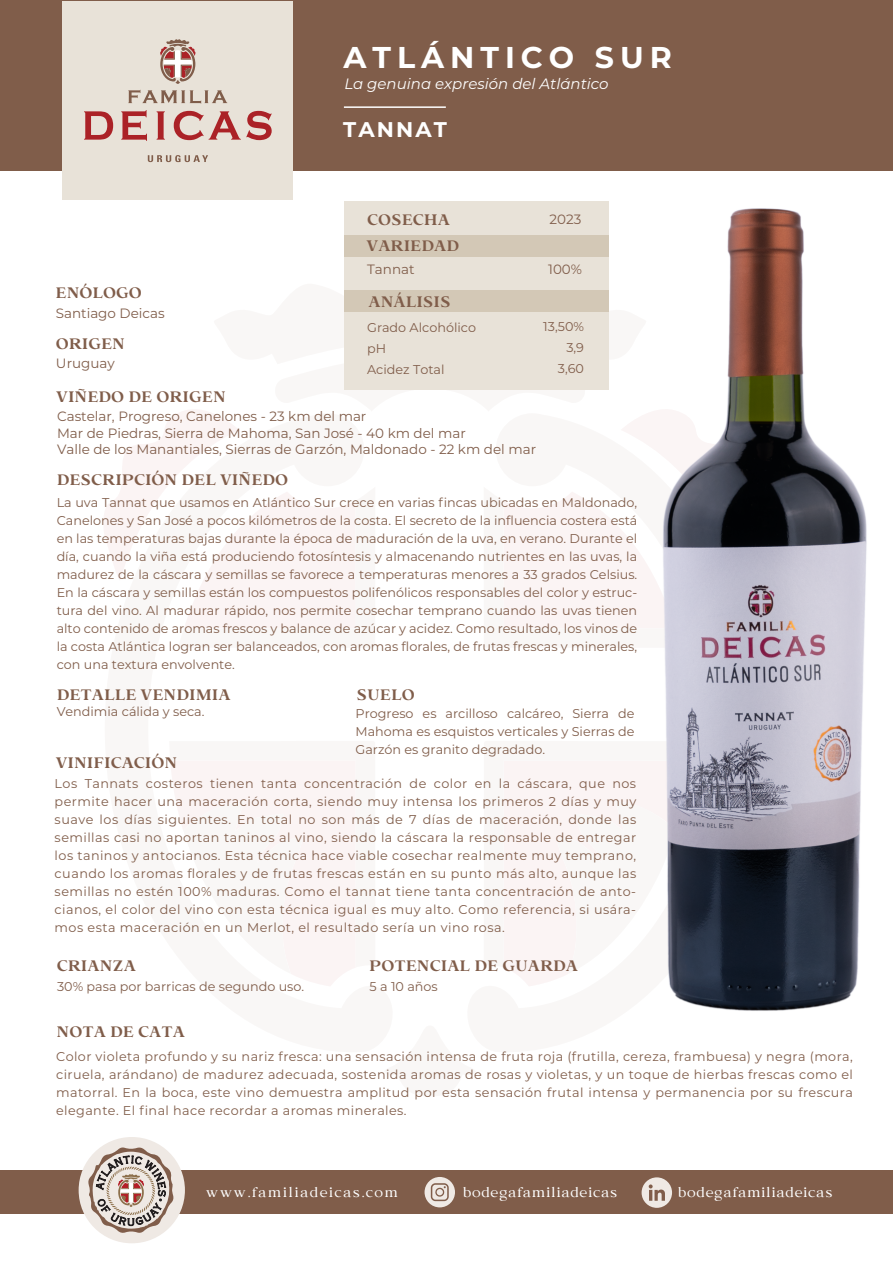
<style>
.page{position:relative;width:893px;height:1263px;background:#fff}
.page>*{position:absolute;margin:0;border:0;box-sizing:border-box;transform-origin:0 0}
.t1{font:700 30px "Montserrat";letter-spacing:.2em;color:#fff}
.t2{font:700 21.3px "Montserrat";letter-spacing:.1em;color:#fff}
.t3{font:700 15px "Bosca";color:#805d4a}
.t4{font:italic 15px "Montserrat";color:#fff}
.t5{font:13.5px/16.5px "Montserrat";color:#805d4a}
.t6{font:13.5px "Bosca";letter-spacing:.05em;color:#fff}
.t7{font:13.5px "Bosca";letter-spacing:.1em;color:#fff}
.t8{font:12.75px/18px "Montserrat";color:#805d4a;text-align:justify}
</style>
<div class="page">
<div style="left:504px;top:761px;width:133px;height:225px;background:#fbf4f4"></div>
<svg style="left:171px;top:761px;width:184px;height:225px"></svg>
<svg style="left:104px;top:353px;width:533px;height:275px"></svg>
<div style="left:0;top:0;width:893px;height:170px;background:#805d4a"></div>
<div style="left:63px;top:2px;width:230px;height:198px;background:#e8e2d8"></div>
<svg style="left:160px;top:39px;width:36px;height:45px"></svg>
<svg style="left:128px;top:90px;width:99px;height:14px"></svg>
<svg style="left:84px;top:111px;width:29px;height:29px"></svg>
<svg style="left:121px;top:110px;width:26px;height:31px"></svg>
<svg style="left:157px;top:111px;width:8px;height:29px"></svg>
<svg style="left:174px;top:111px;width:98px;height:29px"></svg>
<svg style="left:148px;top:155px;width:60px;height:7px"></svg>
<hr style="left:344px;top:106px;width:102px;height:2px;background:#fff">
<div style="left:0;top:1170px;width:893px;height:44px;background:#805d4a"></div>
<div style="left:79px;top:1137px;width:106px;height:106px;background:#efe9e4;border-radius:50%"></div>
<svg style="left:88px;top:1139px;width:86px;height:94px"></svg>
<div style="left:425px;top:1177px;width:30px;height:30px;background:#efe9e4;border-radius:50%"></div>
<svg style="left:431px;top:1183px;width:18px;height:18px"></svg>
<div style="left:642px;top:1177px;width:30px;height:31px;background:#efe9e4;border-radius:50%"></div>
<svg style="left:649px;top:1184px;width:16px;height:17px"></svg>
<div style="left:344px;top:201px;width:264px;height:189px;background:#e8e2d8"></div>
<div style="left:344px;top:235px;width:264px;height:22px;background:#d3c8b6"></div>
<div style="left:344px;top:290px;width:264px;height:22px;background:#d3c8b6"></div>
<img style="left:637px;top:208px;width:230px;height:803px">
<h1 class="t1" style="left:343px;top:36px;width:330px">ATLÁNTICO SUR</h1>
<p class="t4" style="left:344px;top:73px;width:266px">La genuina expresión del Atlántico</p>
<h2 class="t2" style="left:343px;top:114px;width:105px">TANNAT</h2>
<p class="t3" style="left:56px;top:284px;width:88px">ENÓLOGO</p>
<p class="t5" style="left:56px;top:305px;width:110px">Santiago Deicas</p>
<p class="t3" style="left:56px;top:335px;width:71px">ORIGEN</p>
<p class="t5" style="left:56px;top:355px;width:60px">Uruguay</p>
<p class="t3" style="left:367px;top:211px;width:84px">COSECHA</p>
<p class="t5" style="left:367px;top:261px;width:49px">Tannat</p>
<p class="t5" style="left:548px;top:260px;width:35px">100%</p>
<p class="t5" style="left:550px;top:211px;width:33px">2023</p>
<p class="t3" style="left:367px;top:237px;width:94px">VARIEDAD</p>
<p class="t3" style="left:369px;top:293px;width:84px">ANÁLISIS</p>
<p class="t8" style="left:367px;top:316px;width:110px;line-height:21px;text-align:left">Grado Alcohólico pH<br>Acidez Total</p>
<p class="t8" style="left:543px;top:316px;width:42px;line-height:21px;text-align:right">13,50%<br>3,9<br>3,60</p>
<p class="t3" style="left:56px;top:388px;width:171px">VIÑEDO DE ORIGEN</p>
<p class="t5" style="left:57px;top:408px;width:481px">Castelar, Progreso, Canelones - 23 km del mar<br>Mar de Piedras, Sierra de Mahoma, San José - 40 km del mar<br>Valle de los Manantiales, Sierras de Garzón, Maldonado - 22 km del mar</p>
<p class="t3" style="left:57px;top:471px;width:233px">DESCRIPCIÓN DEL VIÑEDO</p>
<p class="t8" style="left:57px;top:493px;width:582px">La uva Tannat que usamos en Atlántico Sur crece en varias fincas ubicadas en Maldonado, Canelones y San José a pocos kilómetros de la costa. El secreto de la influencia costera está en las temperaturas bajas durante la época de maduración de la uva, en verano. Durante el día, cuando la viña está produciendo fotosíntesis y almacenando nutrientes en las uvas, la madurez de la cáscara y semillas se favorece a temperaturas menores a 33 grados Celsius.<br>En la cáscara y semillas están los compuestos polifenólicos responsables del color y estruc&shy;tura del vino. Al madurar rápido, nos permite cosechar temprano cuando las uvas tienen alto contenido de aromas frescos y balance de azúcar y acidez. Como resultado, los vinos de la costa Atlántica logran ser balanceados, con aromas florales, de frutas frescas y minerales, con una textura envolvente.</p>
<p class="t8" style="left:57px;top:702px;width:149px">Vendimia cálida y seca.</p>
<p class="t3" style="left:57px;top:686px;width:175px">DETALLE VENDIMIA</p>
<p class="t3" style="left:357px;top:686px;width:60px">SUELO</p>
<p class="t8" style="left:356px;top:704px;width:280px">Progreso es arcilloso calcáreo, Sierra de Mahoma es esquistos verticales y Sierras de Garzón es granito degradado.</p>
<p class="t3" style="left:56px;top:754px;width:123px">VINIFICACIÓN</p>
<p class="t8" style="left:55px;top:774px;width:583px">Los Tannats costeros tienen tanta concentración de color en la cáscara, que nos permite hacer una maceración corta, siendo muy intensa los primeros 2 días y muy suave los días siguientes. En total no son más de 7 días de maceración, donde las semillas casi no aportan taninos al vino, siendo la cáscara la responsable de entregar los taninos y antocianos. Esta técnica hace viable cosechar realmente muy temprano, cuando los aromas florales y de frutas frescas están en su punto más alto, aunque las semillas no estén 100% maduras. Como el tannat tiene tanta concentración de anto&shy;cianos, el color del vino con esta técnica igual es muy alto. Como referencia, si usára&shy;mos esta maceración en un Merlot, el resultado sería un vino rosa.</p>
<p class="t3" style="left:57px;top:957px;width:81px">CRIANZA</p>
<p class="t8" style="left:57px;top:977px;width:249px">30% pasa por barricas de segundo uso.</p>
<p class="t3" style="left:57px;top:1023px;width:130px">NOTA DE CATA</p>
<p class="t3" style="left:369px;top:957px;width:210px">POTENCIAL DE GUARDA</p>
<p class="t8" style="left:370px;top:977px;width:70px">5 a 10 años</p>
<p class="t8" style="left:56px;top:1047px;width:798px">Color violeta profundo y su nariz fresca: una sensación intensa de fruta roja (frutilla, cereza, frambuesa) y negra (mora, ciruela, arándano) de madurez adecuada, sostenida aromas de rosas y violetas, y un toque de hierbas frescas como el matorral. En la boca, este vino demuestra amplitud por esta sensación frutal intensa y permanencia por su frescura elegante. El final hace recordar a aromas minerales.</p>
<p class="t7" style="left:206px;top:1184px;width:194px">www.familiadeicas.com</p>
<p class="t6" style="left:463px;top:1184px;width:156px">bodegafamiliadeicas</p>
<p class="t6" style="left:678px;top:1184px;width:156px">bodegafamiliadeicas</p>
</div>
